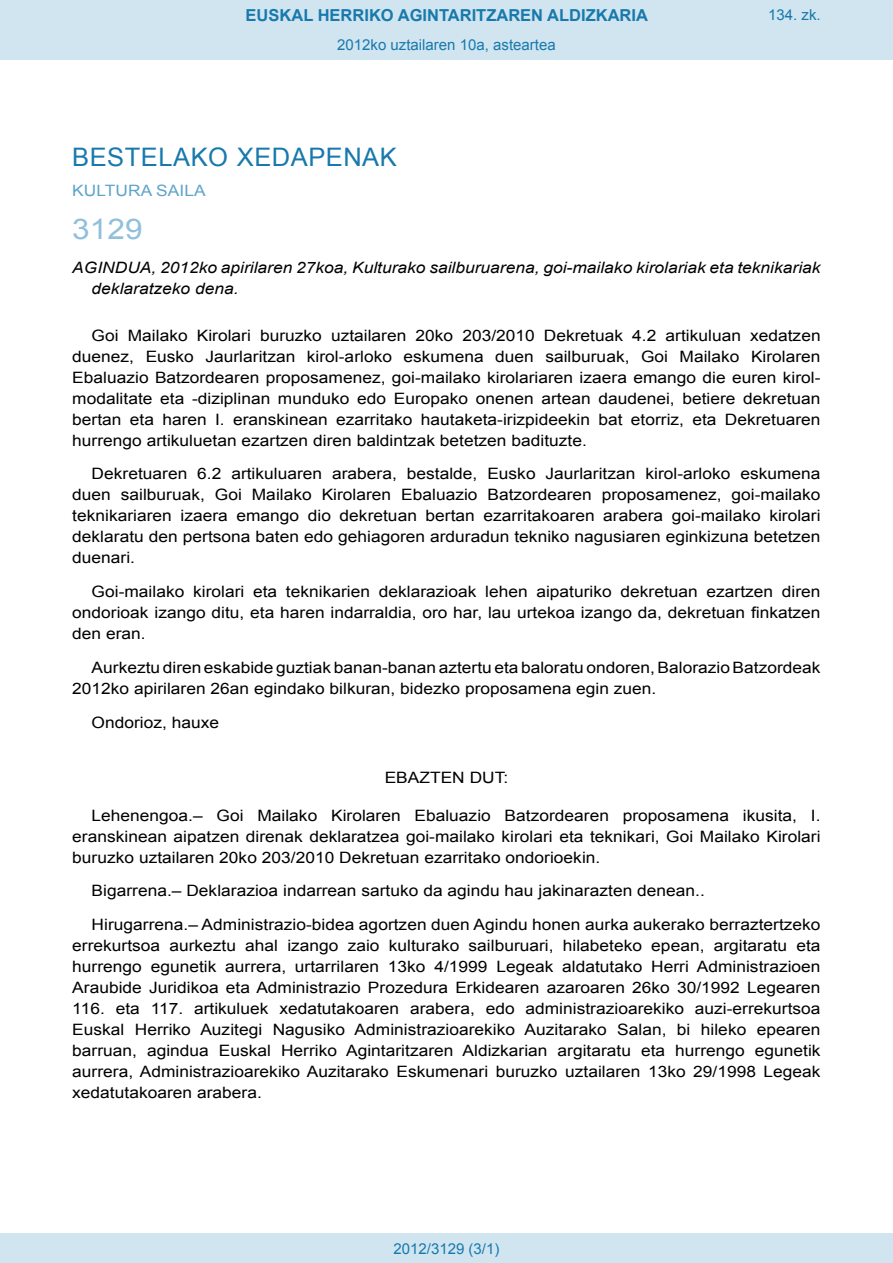
<style>
.page{position:relative;width:893px;height:1263px;background:#fff}
.page>*{position:absolute;margin:0;border:0;box-sizing:border-box;transform-origin:0 0}
.BOPVOrden{font:28.5px "Arial";color:#90c0db;scale:1.11 1}
.BOPVSeccion{font:25.5px "Arial";letter-spacing:.02em;color:#1879ad}
.t1{font:700 16.5px "Arial";color:#1879ad}
.BOPVDetalle{font:15.6px/21px "Arial";color:#000;text-align:justify;scale:1.11 1}
.BOPVTitulo{font:italic 15.6px/21px "Arial";color:#000;scale:1.11 1}
.BOPVOrganismo{font:15.6px "Arial";letter-spacing:.005em;color:#5ea4ca;scale:1.11 1}
.BOPVClave{font:15.6px "Arial";color:#000;scale:1.11 1}
.Paginacion_Centro{font:15px "Arial";color:#1879ad}
</style>
<div class="page">
<div style="left:0;top:0;width:893px;height:60px;background:#d0e5f0"></div>
<div style="left:0;top:1233px;width:893px;height:30px;background:#d0e5f0"></div>
<p class="t1" style="left:246px;top:4px;width:404px">EUSKAL HERRIKO AGINTARITZAREN ALDIZKARIA</p>
<p class="Paginacion_Centro" style="left:337px;top:35px;width:220px">2012ko uztailaren 10a, asteartea</p>
<p class="Paginacion_Centro" style="left:768px;top:5px;width:54px">134. zk.</p>
<p class="BOPVSeccion" style="left:72px;top:141px;width:326px">BESTELAKO XEDAPENAK</p>
<p class="BOPVOrganismo" style="left:72px;top:181px;width:122px">KULTURA SAILA</p>
<p class="BOPVOrden" style="left:72px;top:211px;width:65px">3129</p>
<p class="BOPVTitulo" style="left:92px;top:257px;width:658px;text-indent:-19px">AGINDUA, 2012ko apirilaren 27koa, Kulturako sailburuarena, goi-mailako kirolariak eta teknikariak deklaratzeko dena.</p>
<p class="BOPVDetalle" style="left:72px;top:325px;width:676px;text-indent:19px">Goi Mailako Kirolari buruzko uztailaren 20ko 203/2010 Dekretuak 4.2 artikuluan xedatzen duenez, Eusko Jaurlaritzan kirol-arloko eskumena duen sailburuak, Goi Mailako Kirolaren Ebaluazio Batzordearen proposamenez, goi-mailako kirolariaren izaera emango die euren kirol&shy;modalitate eta -diziplinan munduko edo Europako onenen artean daudenei, betiere dekretuan bertan eta haren I. eranskinean ezarritako hautaketa-irizpideekin bat etorriz, eta Dekretuaren hurrengo artikuluetan ezartzen diren baldintzak betetzen badituzte.</p>
<p class="BOPVDetalle" style="left:72px;top:463px;width:676px;text-indent:19px">Dekretuaren 6.2 artikuluaren arabera, bestalde, Eusko Jaurlaritzan kirol-arloko eskumena duen sailburuak, Goi Mailako Kirolaren Ebaluazio Batzordearen proposamenez, goi-mailako teknikariaren izaera emango dio dekretuan bertan ezarritakoaren arabera goi-mailako kirolari deklaratu den pertsona baten edo gehiagoren arduradun tekniko nagusiaren eginkizuna betetzen duenari.</p>
<p class="BOPVDetalle" style="left:72px;top:581px;width:676px;text-indent:19px">Goi-mailako kirolari eta teknikarien deklarazioak lehen aipaturiko dekretuan ezartzen diren ondorioak izango ditu, eta haren indarraldia, oro har, lau urtekoa izango da, dekretuan finkatzen den eran.</p>
<p class="BOPVDetalle" style="left:72px;top:657px;width:676px;text-indent:19px">Aurkeztu diren eskabide guztiak banan-banan aztertu eta baloratu ondoren, Balorazio Batzordeak<br>2012ko apirilaren 26an egindako bilkuran, bidezko proposamena egin zuen.</p>
<p class="BOPVDetalle" style="left:92px;top:712px;width:116px">Ondorioz, hauxe</p>
<p class="BOPVClave" style="left:385px;top:767px;width:113px">EBAZTEN DUT:</p>
<p class="BOPVDetalle" style="left:72px;top:805px;width:676px;text-indent:19px">Lehenengoa.– Goi Mailako Kirolaren Ebaluazio Batzordearen proposamena ikusita, I. eranskinean aipatzen direnak deklaratzea goi-mailako kirolari eta teknikari, Goi Mailako Kirolari buruzko uztailaren 20ko 203/2010 Dekretuan ezarritako ondorioekin.</p>
<p class="BOPVDetalle" style="left:92px;top:880px;width:554px">Bigarrena.– Deklarazioa indarrean sartuko da agindu hau jakinarazten denean..</p>
<p class="BOPVDetalle" style="left:72px;top:914px;width:676px;text-indent:19px">Hirugarrena.– Administrazio-bidea agortzen duen Agindu honen aurka aukerako berraztertzeko errekurtsoa aurkeztu ahal izango zaio kulturako sailburuari, hilabeteko epean, argitaratu eta hurrengo egunetik aurrera, urtarrilaren 13ko 4/1999 Legeak aldatutako Herri Administrazioen Araubide Juridikoa eta Administrazio Prozedura Erkidearen azaroaren 26ko 30/1992 Legearen 116. eta 117. artikuluek xedatutakoaren arabera, edo administrazioarekiko auzi-errekurtsoa Euskal Herriko Auzitegi Nagusiko Administrazioarekiko Auzitarako Salan, bi hileko epearen barruan, agindua Euskal Herriko Agintaritzaren Aldizkarian argitaratu eta hurrengo egunetik aurrera, Administrazioarekiko Auzitarako Eskumenari buruzko uztailaren 13ko 29/1998 Legeak xedatutakoaren arabera.</p>
<p class="Paginacion_Centro" style="left:393px;top:1238px;width:107px">2012/3129 (3/1)</p>
</div>
